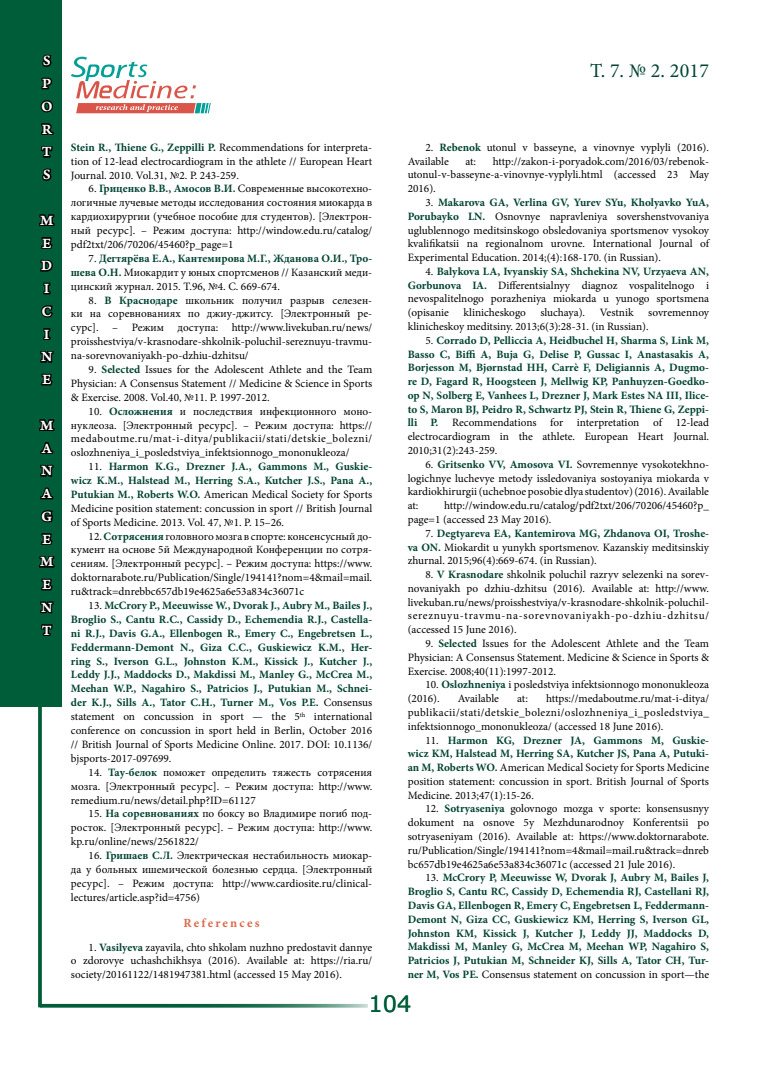
<style>
.page{position:relative;width:780px;height:1088px;background:#fff}
.page>*{position:absolute;margin:0;border:0;box-sizing:border-box;transform-origin:0 0}
.t1{font:22.5px "Verdana";color:#005d39}
.t2{font:20px "Minion Pro";color:#024431}
.t3{font:15px/22.8px "Arno Pro Smbd Caption";color:#fff}
.t4{font:700 12.5px "Minion Pro";letter-spacing:.175em;color:#db684a}
.t5{font:11.25px/13.8px "Minion Pro";color:#000;text-align:justify}
.t6{font:700 11.25px/13.8px "Minion Pro";color:#004331;text-align:justify}
.s1{font-weight:700;color:#004331}
.s2{font-weight:400;color:#000}
</style>
<div class="page">
<div style="left:0;top:0;width:61px;height:706px;background:#005d39"></div>
<svg style="left:38px;top:706px;width:4px;height:301px"></svg>
<hr style="left:40px;top:1004px;width:328px;height:3px;background:#005d39">
<svg style="left:42px;top:54px;width:10px;height:13px"></svg>
<svg style="left:41px;top:77px;width:11px;height:13px"></svg>
<svg style="left:40px;top:100px;width:13px;height:13px"></svg>
<svg style="left:41px;top:123px;width:13px;height:12px"></svg>
<svg style="left:39px;top:145px;width:16px;height:127px"></svg>
<svg style="left:39px;top:282px;width:16px;height:332px"></svg>
<svg style="left:40px;top:624px;width:14px;height:116px"></svg>
<svg style="left:71px;top:57px;width:140px;height:56px"></svg>
<h3 class="t3" style="left:41px;top:50px;width:13px">S<br>P<br>O<br>R<br>T<br>S</h3>
<h3 class="t3" style="left:40px;top:209px;width:15px">M<br>E<br>D<br>I<br>C<br>I<br>N<br>E</h3>
<h3 class="t3" style="left:40px;top:414px;width:15px">M<br>A<br>N<br>A<br>G<br>E<br>M<br>E<br>N<br>T</h3>
<p class="t5" style="left:71px;top:140px;width:303px"><span class="s1">Stein R., Thiene G., Zeppilli P.</span> Recommendations for interpreta&shy;tion of 12-lead electrocardiogram in the athlete // European Heart Journal. 2010. Vol.31, №2. P. 243-259.</p>
<p class="t5" style="left:71px;top:182px;width:303px;text-indent:18px">6. <span class="s1">Гриценко В.В., Амосов В.И.</span> Современные высокотехно&shy;логичные лучевые методы исследования состояния миокарда в кардиохирургии (учебное пособие для студентов). [Электрон&shy;ный ресурс]. – Режим доступа: http://window.edu.ru/catalog/ pdf2txt/206/70206/45460?p_page=1</p>
<p class="t5" style="left:71px;top:251px;width:303px;text-indent:18px">7. <span class="s1">Дегтярёва Е.А., Кантемирова М.Г., Жданова О.И., Тро&shy;шева О.Н.</span> Миокардит у юных спортсменов // Казанский меди&shy;цинский журнал. 2015. Т.96, №4. С. 669-674.</p>
<p class="t5" style="left:71px;top:293px;width:303px;text-indent:18px">8. <span class="s1">В Краснодаре</span> школьник получил разрыв селезен&shy;ки на соревнованиях по джиу-джитсу. [Электронный ре&shy;сурс]. – Режим доступа: http://www.livekuban.ru/news/ proisshestviya/v-krasnodare-shkolnik-poluchil-sereznuyu-travmu&shy;na-sorevnovaniyakh-po-dzhiu-dzhitsu/</p>
<p class="t5" style="left:71px;top:362px;width:303px;text-indent:18px">9. <span class="s1">Selected</span> Issues for the Adolescent Athlete and the Team Physician: A Consensus Statement // Medicine &amp; Science in Sports &amp; Exercise. 2008. Vol.40, №11. P. 1997-2012.</p>
<p class="t5" style="left:71px;top:404px;width:303px;text-indent:18px">10. <span class="s1">Осложнения</span> и последствия инфекционного моно&shy;нуклеоза. [Электронный ресурс]. – Режим доступа: https:// medaboutme.ru/mat-i-ditya/publikacii/stati/detskie_bolezni/ oslozhneniya_i_posledstviya_infektsionnogo_mononukleoza/</p>
<p class="t5" style="left:71px;top:460px;width:303px;text-indent:18px">11. <span class="s1">Harmon K.G., Drezner J.A., Gammons M., Guskie&shy;wicz K.M., Halstead M., Herring S.A., Kutcher J.S., Pana A., Putukian M., Roberts W.O.</span> American Medical Society for Sports Medicine position statement: concussion in sport // British Journal of Sports Medicine. 2013. Vol. 47, №1. P. 15–26.</p>
<p class="t5" style="left:71px;top:529px;width:303px;text-indent:18px">12. <span class="s1">Сотрясения</span> головного мозга в спорте: консенсусный до&shy;кумент на основе 5й Международной Конференции по сотря&shy;сениям. [Электронный ресурс]. – Режим доступа: https://www. doktornarabote.ru/Publication/Single/194141?nom=4&amp;mail=mail. ru&amp;track=dnrebbc657db19e4625a6e53a834c36071c</p>
<p class="t6" style="left:71px;top:598px;width:303px;text-indent:18px"><span class="s2">13.</span> McCrory P., Meeuwisse W., Dvorak J., Aubry M., Bailes J., Broglio S., Cantu R.C., Cassidy D., Echemendia R.J., Castella&shy;ni R.J., Davis G.A., Ellenbogen R., Emery C., Engebretsen L., Feddermann-Demont N., Giza C.C., Guskiewicz K.M., Her&shy;ring S., Iverson G.L., Johnston K.M., Kissick J., Kutcher J., Leddy J.J., Maddocks D., Makdissi M., Manley G., McCrea M., Meehan W.P., Nagahiro S., Patricios J., Putukian M., Schnei&shy;der K.J., Sills A., Tator C.H., Turner M., Vos P.E. <span class="s2">Consensus statement on concussion in sport — the 5</span><sup>th</sup> <span class="s2">international conference on concussion in sport held in Berlin, October 2016 // British Journal of Sports Medicine Online. 2017. DOI: 10.1136/ bjsports-2017-097699.</span></p>
<p class="t5" style="left:71px;top:765px;width:303px;text-indent:18px">14. <span class="s1">Тау-белок</span> поможет определить тяжесть сотрясения мозга. [Электронный ресурс]. – Режим доступа: http://www. remedium.ru/news/detail.php?ID=61127</p>
<p class="t5" style="left:71px;top:807px;width:303px;text-indent:18px">15. <span class="s1">На соревнованиях</span> по боксу во Владимире погиб под&shy;росток. [Электронный ресурс]. – Режим доступа: http://www. kp.ru/online/news/2561822/</p>
<p class="t5" style="left:71px;top:848px;width:303px;text-indent:18px">16. <span class="s1">Гришаев С.Л.</span> Электрическая нестабильность миокар&shy;да у больных ишемической болезнью сердца. [Электронный ресурс]. – Режим доступа: http://www.cardiosite.ru/clinical&shy;lectures/article.asp?id=4756)</p>
<p class="t4" style="left:183px;top:914px;width:78px">References</p>
<p class="t5" style="left:71px;top:940px;width:303px;text-indent:18px">1. <span class="s1">Vasilyeva</span> zayavila, chto shkolam nuzhno predostavit dannye o zdorovye uchashchikhsya (2016). Available at: https://ria.ru/ society/20161122/1481947381.html (accessed 15 May 2016).</p>
<h2 class="t2" style="left:590px;top:57px;width:120px">Т. 7. № 2. 2017</h2>
<p class="t5" style="left:407px;top:140px;width:303px;text-indent:18px">2. <span class="s1">Rebenok</span> utonul v basseyne, a vinovnye vyplyli (2016).<br>Available</p>
<p class="t5" style="left:407px;top:154px;width:303px;text-indent:85px">http://zakon-i-poryadok.com/2016/03/rebenok&shy;utonul-v-basseyne-a-vinovnye-vyplyli.html (accessed 23 May 2016).</p>
<p class="t5" style="left:407px;top:196px;width:303px;text-indent:18px">3. <span class="s1">Makarova GA, Verlina GV, Yurev SYu, Kholyavko YuA, Porubayko LN.</span> Osnovnye napravleniya sovershenstvovaniya uglublennogo meditsinskogo obsledovaniya sportsmenov vysokoy kvalifikatsii na regionalnom urovne. International Journal of Experimental Education. 2014;(4):168-170. (in Russian).</p>
<p class="t5" style="left:407px;top:264px;width:303px;text-indent:18px">4. <span class="s1">Balykova LA, Ivyanskiy SA, Shchekina NV, Urzyaeva AN, Gorbunova IA.</span> Differentsialnyy diagnoz vospalitelnogo i nevospalitelnogo porazheniya miokarda u yunogo sportsmena (opisanie</p>
<p class="t5" style="left:465px;top:154px;width:12px">at:</p>
<p class="t5" style="left:463px;top:306px;width:64px">klinicheskogo</p>
<p class="t5" style="left:540px;top:306px;width:46px">sluchaya).</p>
<p class="t5" style="left:599px;top:306px;width:35px">Vestnik</p>
<p class="t5" style="left:407px;top:306px;width:303px;text-indent:240px">sovremennoy klinicheskoy meditsiny. 2013;6(3):28-31. (in Russian).</p>
<p class="t6" style="left:407px;top:333px;width:303px;text-indent:18px"><span class="s2">5.</span> Corrado D, Pelliccia A, Heidbuchel H, Sharma S, Link M, Basso C, Biffi A, Buja G, Delise P, Gussac I, Anastasakis A, Borjesson M, Bjørnstad HH, Carrè F, Deligiannis A, Dugmo&shy;re D, Fagard R, Hoogsteen J, Mellwig KP, Panhuyzen-Goedko&shy;op N, Solberg E, Vanhees L, Drezner J, Mark Estes NA III, Ilice&shy;to S, Maron BJ, Peidro R, Schwartz PJ, Stein R, Thiene G, Zeppi&shy;lli P. <span class="s2">Recommendations for interpretation of 12-lead electrocardiogram in the athlete. European Heart Journal.<br>2010;31(2):243-259.</span></p>
<p class="t5" style="left:407px;top:457px;width:303px;text-indent:18px">6. <span class="s1">Gritsenko VV, Amosova VI.</span> Sovremennye vysokotekhno&shy;logichnye luchevye metody issledovaniya sostoyaniya miokarda v kardiokhirurgii (uchebnoe posobie dlya studentov) (2016). Available at:</p>
<p class="t5" style="left:407px;top:499px;width:303px;text-indent:36px">http://window.edu.ru/catalog/pdf2txt/206/70206/45460?p_ page=1 (accessed 23 May 2016).</p>
<p class="t5" style="left:407px;top:526px;width:303px;text-indent:18px">7. <span class="s1">Degtyareva EA, Kantemirova MG, Zhdanova OI, Troshe&shy;va ON.</span> Miokardit u yunykh sportsmenov. Kazanskiy meditsinskiy zhurnal. 2015;96(4):669-674. (in Russian).</p>
<p class="t5" style="left:407px;top:568px;width:303px;text-indent:18px">8. <span class="s1">V Krasnodare</span> shkolnik poluchil razryv selezenki na sorev&shy;novaniyakh po dzhiu-dzhitsu (2016). Available at: http://www. livekuban.ru/news/proisshestviya/v-krasnodare-shkolnik-poluchil&shy;sereznuyu-travmu-na-sorevnovaniyakh-po-dzhiu-dzhitsu/ (accessed 15 June 2016).</p>
<p class="t5" style="left:407px;top:637px;width:303px;text-indent:18px">9. <span class="s1">Selected</span> Issues for the Adolescent Athlete and the Team Physician: A Consensus Statement. Medicine &amp; Science in Sports &amp; Exercise. 2008;40(11):1997-2012.</p>
<p class="t5" style="left:408px;top:678px;width:303px;text-indent:18px">10. <span class="s1">Oslozhneniya</span> i posledstviya infektsionnogo mononukleoza (2016).</p>
<p class="t5" style="left:408px;top:692px;width:303px;text-indent:138px">https://medaboutme.ru/mat-i-ditya/ publikacii/stati/detskie_bolezni/oslozhneniya_i_posledstviya_ infektsionnogo_mononukleoza/ (accessed 18 June 2016).</p>
<p class="t5" style="left:408px;top:733px;width:303px;text-indent:18px">11. <span class="s1">Harmon KG, Drezner JA, Gammons M, Guskie&shy;wicz KM, Halstead M, Herring SA, Kutcher JS, Pana A, Putuki&shy;an M, Roberts WO.</span> American Medical Society for Sports Medicine position statement: concussion in sport. British Journal of Sports Medicine. 2013;47(1):15-26.</p>
<p class="t5" style="left:408px;top:802px;width:303px;text-indent:18px">12. <span class="s1">Sotryaseniya</span> golovnogo mozga v sporte: konsensusnyy dokument na osnove 5y Mezhdunarodnoy Konferentsii po sotryaseniyam (2016). Available at: https://www.doktornarabote. ru/Publication/Single/194141?nom=4&amp;mail=mail.ru&amp;track=dnreb bc657db19e4625a6e53a834c36071c (accessed 21 Jule 2016).</p>
<p class="t6" style="left:408px;top:871px;width:303px;text-indent:18px"><span class="s2">13.</span> McCrory P, Meeuwisse W, Dvorak J, Aubry M, Bailes J, Broglio S, Cantu RC, Cassidy D, Echemendia RJ, Castellani RJ, Davis GA, Ellenbogen R, Emery C, Engebretsen L, Feddermann-Demont N, Giza CC, Guskiewicz KM, Herring S, Iverson GL, Johnston KM, Kissick J, Kutcher J, Leddy JJ, Maddocks D, Makdissi M, Manley G, McCrea M, Meehan WP, Nagahiro S, Patricios J, Putukian M, Schneider KJ, Sills A, Tator CH, Tur&shy;ner M, Vos PE. <span class="s2">Consensus statement on concussion in sport—the</span></p>
<p class="t5" style="left:458px;top:692px;width:43px">Available</p>
<p class="t5" style="left:517px;top:692px;width:12px">at:</p>
<h1 class="t1" style="left:368px;top:988px;width:44px">104</h1>
</div>
